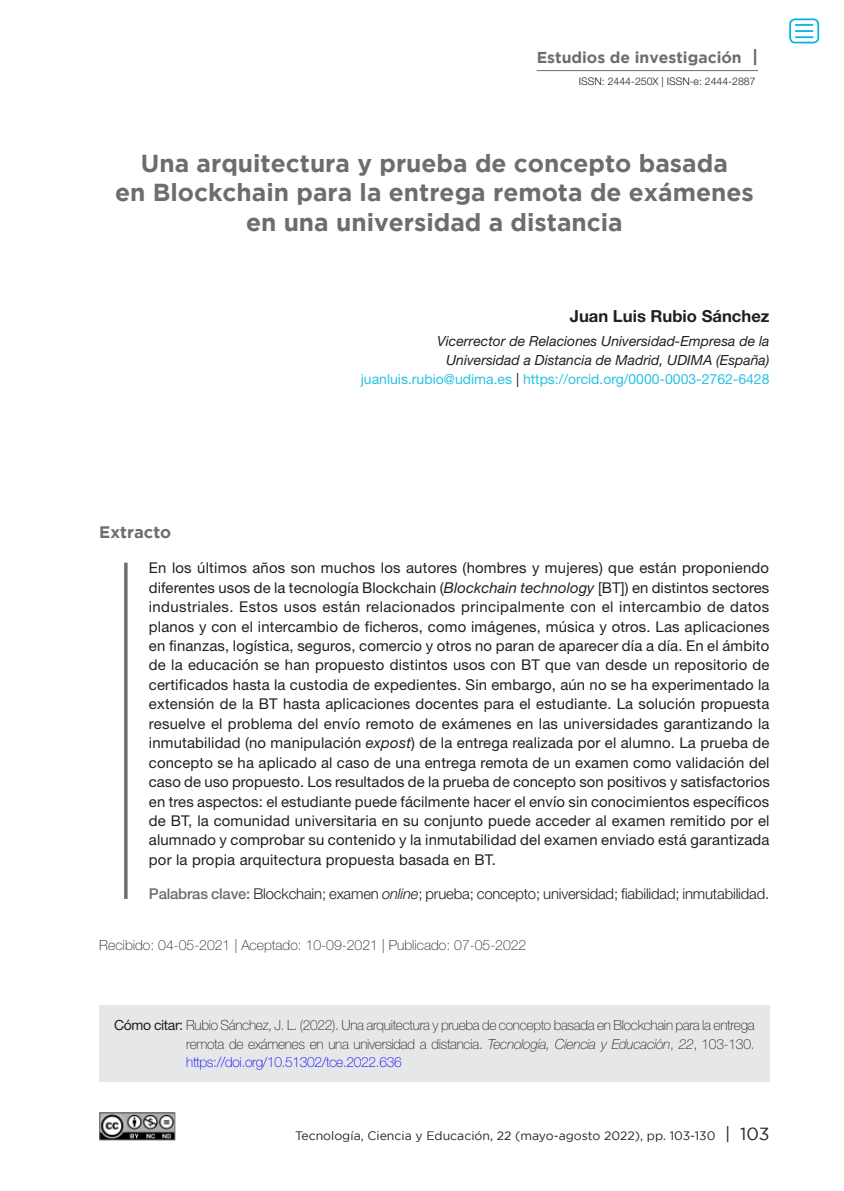
<style>
.page{position:relative;width:844px;height:1191px;background:#fff}
.page>*{position:absolute;margin:0;border:0;box-sizing:border-box;transform-origin:0 0}
.Título_NUEVO_FORMATO{font:700 24.5px/29.8px "Gotham";color:#6c6d70;text-align:center}
.Autor_Helv{font:700 16.62px "Helvetica Neue LT Std";color:#231f20}
.Extracto_helv{font:700 16.62px "Gotham";color:#6c6d70}
.Título_NUEVO_FORMATO-2{font:700 15.75px "Gotham";color:#6c6d70}
.Texto_EXTRACTO{font:14.88px/19.4px "Helvetica Neue LT Std";letter-spacing:.01em;color:#231f20;text-align:justify}
.P__CLAVE{font:300 14.88px "Helvetica Neue LT Std";letter-spacing:-.01em;color:#231f20}
.Cómo_citar{font:100 14px/18.4px "Helvetica Neue LT Std";letter-spacing:-.02em;color:#231f20;text-align:justify}
.Cargo_Helv{font:italic 14px/19.2px "Helvetica Neue LT Std";color:#231f20;text-align:right}
.correo_electronico_a{font:14px "Helvetica Neue LT Std";color:#2bc2e4}
.FECHAS_DE_TRABAJO{font:100 14px "Helvetica Neue LT Std";color:#231f20}
.t1{font:12.25px "Gotham";color:#231f20}
.t2{font:300 10.5px "Helvetica Neue LT Std";color:#231f20}
.s1{font-size:17.5px}
.s2{color:#231f20}
.s3{font-style:italic}
.s4{font-weight:500;color:#6c6d70}
.s5{font-weight:400}
.s6{color:#00f}
</style>
<div class="page">
<img style="left:101px;top:1114px;width:72px;height:24px">
<div style="left:99px;top:1112px;width:76px;height:28px;border:1px solid #76787b"></div>
<hr style="left:536px;top:70px;width:222px;height:1px;background:#6c6d70">
<div style="left:789px;top:18px;width:30px;height:25px;border:2px solid #00b6de;border-radius:5px"></div>
<svg style="left:795px;top:24px;width:18px;height:14px"></svg>
<svg style="left:124px;top:562px;width:4px;height:337px"></svg>
<div style="left:99px;top:1005px;width:670px;height:76px;background:#e6e7e9"></div>
<p class="Título_NUEVO_FORMATO-2" style="left:536px;top:48px;width:223px">Estudios de investigación <span class="s1">|</span></p>
<p class="t2" style="left:578px;top:74px;width:178px">ISSN: 2444-250X | ISSN-e: 2444-2887</p>
<p class="Título_NUEVO_FORMATO" style="left:115px;top:147px;width:640px">Una arquitectura y prueba de concepto basada<br>en Blockchain para la entrega remota de exámenes en una universidad a distancia</p>
<p class="Autor_Helv" style="left:569px;top:305px;width:201px">Juan Luis Rubio Sánchez</p>
<p class="Cargo_Helv" style="left:437px;top:331px;width:334px">Vicerrector de Relaciones Universidad-Empresa de la<br>Universidad a Distancia de Madrid, UDIMA (España)</p>
<p class="correo_electronico_a" style="left:360px;top:370px;width:410px">juanluis.rubio@udima.es <span class="s2">|</span> https://orcid.org/0000-0003-2762-6428</p>
<p class="Extracto_helv" style="left:99px;top:522px;width:73px">Extracto</p>
<p class="Texto_EXTRACTO" style="left:149px;top:558px;width:622px">En los últimos años son muchos los autores (hombres y mujeres) que están proponiendo diferentes usos de la tecnología Blockchain (<span class="s3">Blockchain technology</span> [BT]) en distintos sectores industriales. Estos usos están relacionados principalmente con el intercambio de datos planos y con el intercambio de ficheros, como imágenes, música y otros. Las aplicaciones en finanzas, logística, seguros, comercio y otros no paran de aparecer día a día. En el ámbito de la educación se han propuesto distintos usos con BT que van desde un repositorio de certificados hasta la custodia de expedientes. Sin embargo, aún no se ha experimentado la extensión de la BT hasta aplicaciones docentes para el estudiante. La solución propuesta resuelve el problema del envío remoto de exámenes en las universidades garantizando la inmutabilidad (no manipulación <span class="s3">expost</span>) de la entrega realizada por el alumno. La prueba de concepto se ha aplicado al caso de una entrega remota de un examen como validación del caso de uso propuesto. Los resultados de la prueba de concepto son positivos y satisfactorios en tres aspectos: el estudiante puede fácilmente hacer el envío sin conocimientos específicos de BT, la comunidad universitaria en su conjunto puede acceder al examen remitido por el alumnado y comprobar su contenido y la inmutabilidad del examen enviado está garantizada por la propia arquitectura propuesta basada en BT.</p>
<p class="P__CLAVE" style="left:149px;top:884px;width:621px"><span class="s4">Palabras clave:</span> Blockchain; examen <span class="s3">online</span>; prueba; concepto; universidad; fiabilidad; inmutabilidad.</p>
<p class="FECHAS_DE_TRABAJO" style="left:99px;top:936px;width:428px">Recibido: 04-05-2021 | Aceptado: 10-09-2021 | Publicado: 07-05-2022</p>
<p class="Cómo_citar" style="left:186px;top:1016px;width:570px;text-indent:-72px"><span class="s5">Cómo citar:</span> Rubio Sánchez, J. L. (2022). Una arquitectura y prueba de concepto basada en Blockchain para la entrega remota de exámenes en una universidad a distancia. <span class="s3">Tecnología, Ciencia y Educación</span>, <span class="s3">22</span>, 103-130. <span class="s6">https://doi.org/10.51302/tce.2022.636</span></p>
<p class="t1" style="left:295px;top:1128px;width:476px">Tecnología, Ciencia y Educación, 22 (mayo-agosto 2022), pp. 103-130 <span class="s1">| 103</span></p>
</div>
